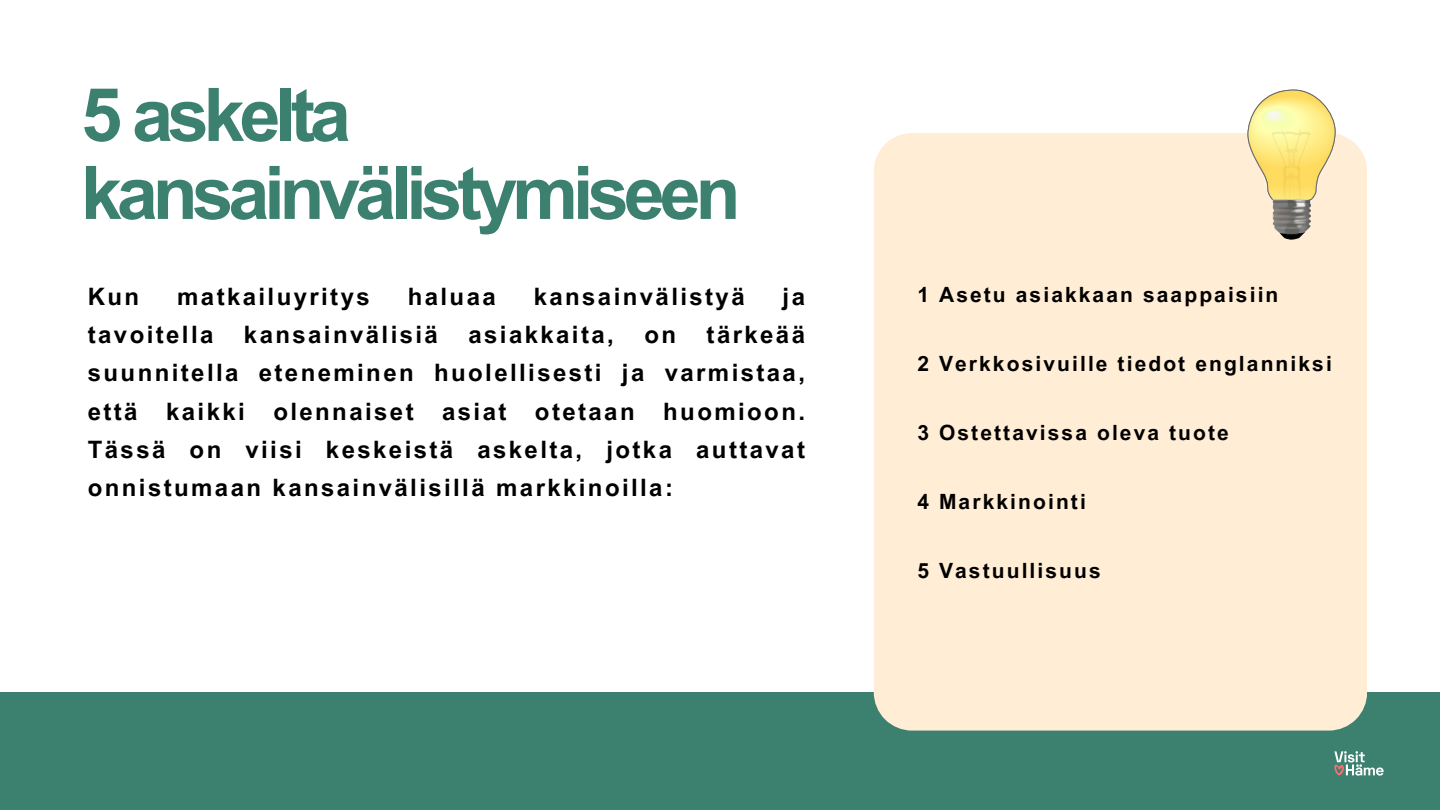
<style>
.page{position:relative;width:1440px;height:810px;background:#fff}
.page>*{position:absolute;margin:0;border:0;box-sizing:border-box;transform-origin:0 0}
.t1{font:700 74px/78px "Arial MT Pro";letter-spacing:-.07em;color:#3c806f}
.t2{font:700 24px/38.2px "Arial MT Pro";letter-spacing:.1em;color:#000;text-align:justify}
.t3{font:700 21px "Arial MT Pro";letter-spacing:.1em;color:#000}
</style>
<div class="page">
<div style="left:0;top:692px;width:1440px;height:118px;background:#3c806f"></div>
<div style="left:874px;top:133px;width:493px;height:597px;background:#ffedd5"></div>
<img style="left:1242px;top:89px;width:99px;height:121px">
<svg style="left:1248px;top:90px;width:87px;height:149px;background:#ecdc9d"></svg>
<svg style="left:1334px;top:751px;width:50px;height:25px"></svg>
<h1 class="t1" style="left:81px;top:78px;width:661px">5 askelta kansainvälistymiseen</h1>
<p class="t2" style="left:88px;top:278px;width:53px">Kun</p>
<p class="t2" style="left:177px;top:278px;width:194px">matkailuyritys</p>
<p class="t2" style="left:408px;top:278px;width:90px">haluaa</p>
<p class="t2" style="left:534px;top:278px;width:213px">kansainvälistyä</p>
<p class="t2" style="left:783px;top:278px;width:24px">ja</p>
<p class="t2" style="left:88px;top:316px;width:127px">tavoitella</p>
<p class="t2" style="left:244px;top:316px;width:195px">kansainvälisiä</p>
<p class="t2" style="left:468px;top:316px;width:147px">asiakkaita,</p>
<p class="t2" style="left:644px;top:316px;width:33px">on</p>
<p class="t2" style="left:88px;top:316px;width:719px;text-indent:619px">tärkeää suunnitella eteneminen huolellisesti ja varmistaa, että kaikki olennaiset asiat otetaan huomioon.<br>Tässä on viisi keskeistä askelta, jotka auttavat onnistumaan kansainvälisillä markkinoilla:</p>
<p class="t3" style="left:917px;top:283px;width:363px">1 Asetu asiakkaan saappaisiin</p>
<p class="t3" style="left:917px;top:352px;width:416px">2 Verkkosivuille tiedot englanniksi</p>
<p class="t3" style="left:917px;top:420px;width:313px">3 Ostettavissa oleva tuote</p>
<p class="t3" style="left:917px;top:489px;width:170px">4 Markkinointi</p>
<p class="t3" style="left:917px;top:558px;width:185px">5 Vastuullisuus</p>
</div>
